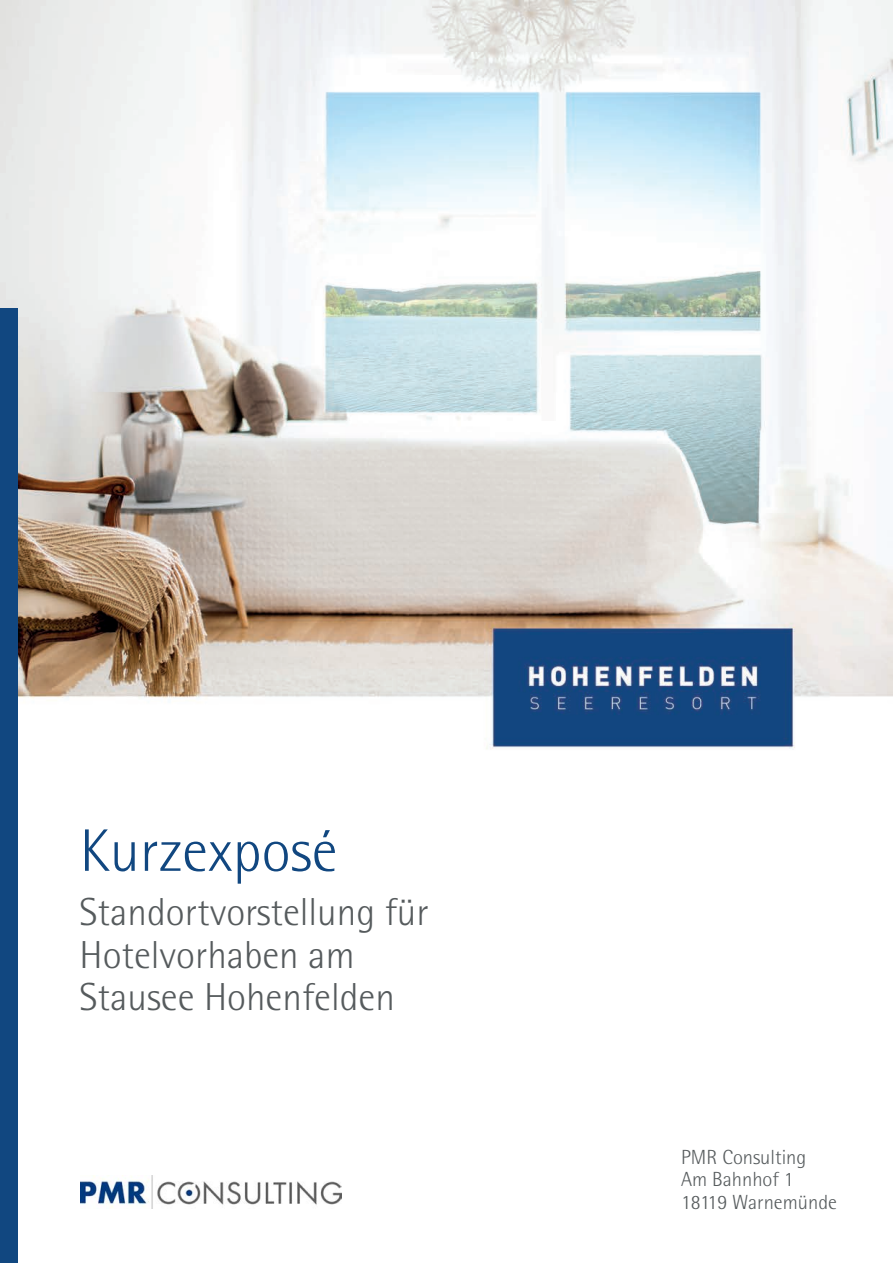
<style>
.page{position:relative;width:893px;height:1263px;background:#fff}
.page>*{position:absolute;margin:0;border:0;box-sizing:border-box;transform-origin:0 0}
.t1{font:300 60px "Rotis Semi Sans Std";color:#114780}
.t2{font:300 39px/42.2px "Rotis Semi Sans Std";color:#565b5d}
.t3{font:300 20.4px/22.5px "Rotis Semi Sans Std";color:#565b5d}
</style>
<div class="page">
<img style="left:0;top:0;width:893px;height:1263px">
<img style="left:81px;top:1175px;width:260px;height:34px">
<div style="left:0;top:308px;width:17px;height:955px;background:#114780"></div>
<h1 class="t1" style="left:80px;top:816px;width:259px">Kurzexposé</h1>
<p class="t2" style="left:80px;top:891px;width:351px">Standortvorstellung für<br>Hotelvorhaben am<br>Stausee Hohenfelden</p>
<p class="t3" style="left:681px;top:1146px;width:157px">PMR Consulting<br>Am Bahnhof 1<br>18119 Warnemünde</p>
</div>
